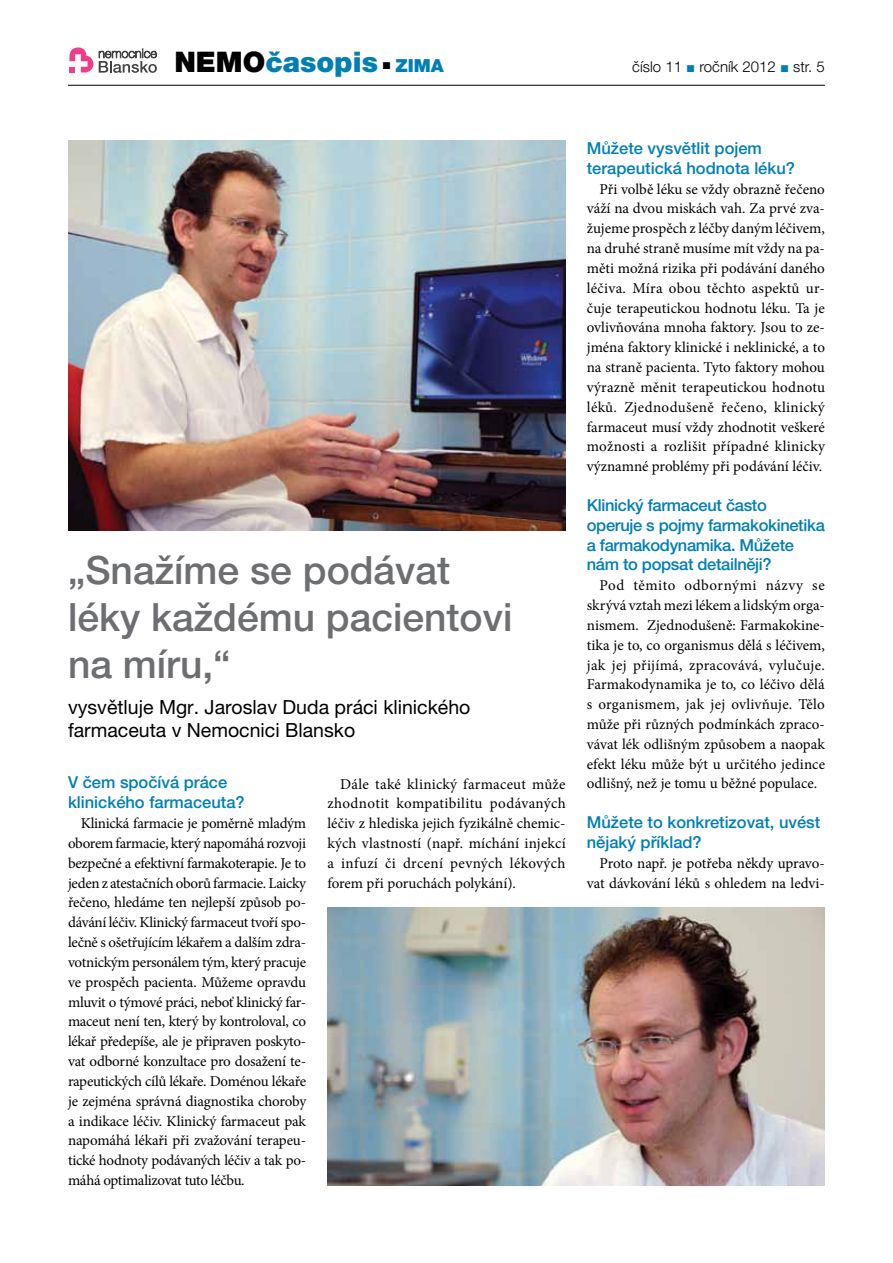
<style>
.page{position:relative;width:893px;height:1263px;background:#fff}
.page>*{position:absolute;margin:0;border:0;box-sizing:border-box;transform-origin:0 0}
.t1{font:500 39px/46.8px "Helvetica Neue LT Pro";color:#6d6e71}
.t2{font:900 28.35px "Helvetica Neue LT Pro";color:#007fb4}
.t3{font:19.5px/23.4px "Helvetica Neue LT Pro";color:#000}
.t4{font:500 16.5px/19.8px "Helvetica Neue LT Pro";color:#007fb4}
.t5{font:500 16.5px/19.8px "Helvetica Neue LT Pro";letter-spacing:-.02em;color:#007fb4}
.t6{font:15px/19.8px "Minion Pro";color:#000;text-align:justify}
.t7{font:300 15px "Helvetica Neue LT Pro";color:#000}
.s1{color:#000}
.s2{font-family:"Times New Roman";font-weight:400;font-size:15px;color:#000}
.s3{font-size:18px}
.s4{font-family:"Times New Roman";font-weight:400;color:#007fb4}
</style>
<div class="page">
<hr style="left:68px;top:85px;width:757px;height:1px;background:#000">
<svg style="left:69px;top:47px;width:24px;height:26px"></svg>
<svg style="left:99px;top:49px;width:58px;height:24px"></svg>
<img style="left:68px;top:141px;width:498px;height:390px">
<img style="left:327px;top:907px;width:498px;height:278px">
<h2 class="t2" style="left:174px;top:45px;width:271px"><span class="s1">NEMO</span>časopis <span class="s2">■</span> <span class="s3">ZIMA</span></h2>
<p class="t7" style="left:632px;top:57px;width:194px">číslo 11 <span class="s4">■</span> ročník 2012 <span class="s4">■</span> str. 5</p>
<h1 class="t1" style="left:68px;top:546px;width:446px">„Snažíme se podávat léky každému pacientovi na míru,“</h1>
<h3 class="t3" style="left:68px;top:695px;width:404px">vysvětluje Mgr. Jaroslav Duda práci klinického farmaceuta v Nemocnici Blansko</h3>
<p class="t4" style="left:68px;top:772px;width:178px">V čem spočívá práce klinického farmaceuta?</p>
<p class="t6" style="left:68px;top:813px;width:240px;text-indent:13px">Klinická farmacie je poměrně mladým oborem farmacie, který napomáhá rozvoji bezpečné a efektivní farmakoterapie. Je to jeden z atestačních oborů farmacie. Laicky řečeno, hledáme ten nejlepší způsob po&shy;dávání léčiv. Klinický farmaceut tvoří spo&shy;lečně s ošetřujícím lékařem a dalším zdra&shy;votnickým personálem tým, který pracuje ve prospěch pacienta. Můžeme opravdu mluvit o týmové práci, neboť klinický far&shy;maceut není ten, který by kontroloval, co lékař předepíše, ale je připraven poskyto&shy;vat odborné konzultace pro dosažení te&shy;rapeutických cílů lékaře. Doménou lékaře je zejména správná diagnostika choroby a indikace léčiv. Klinický farmaceut pak napomáhá lékaři při zvažování terapeu&shy;tické hodnoty podávaných léčiv a tak po&shy;máhá optimalizovat tuto léčbu.</p>
<p class="t6" style="left:327px;top:774px;width:240px;text-indent:13px">Dále také klinický farmaceut může zhodnotit kompatibilitu podávaných léčiv z hlediska jejich fyzikálně chemic&shy;kých vlastností (např. míchání injekcí a infuzí či drcení pevných lékových forem při poruchách polykání).</p>
<p class="t4" style="left:587px;top:138px;width:210px">Můžete vysvětlit pojem terapeutická hodnota léku?</p>
<p class="t6" style="left:587px;top:179px;width:240px;text-indent:13px">Při volbě léku se vždy obrazně řečeno váží na dvou miskách vah. Za prvé zva&shy;žujeme prospěch z léčby daným léčivem, na druhé straně musíme mít vždy na pa&shy;měti možná rizika při podávání daného léčiva. Míra obou těchto aspektů ur&shy;čuje terapeutickou hodnotu léku. Ta je ovlivňována mnoha faktory. Jsou to ze&shy;jména faktory klinické i neklinické, a to na straně pacienta. Tyto faktory mohou výrazně měnit terapeutickou hodnotu léků. Zjednodušeně řečeno, klinický farmaceut musí vždy zhodnotit veškeré možnosti a rozlišit případné klinicky významné problémy při podávání léčiv.</p>
<p class="t5" style="left:587px;top:495px;width:239px">Klinický farmaceut často operuje s pojmy farmakokinetika a farmakodynamika. Můžete nám to popsat detailněji?</p>
<p class="t6" style="left:587px;top:575px;width:240px;text-indent:13px">Pod těmito odbornými názvy se skrývá vztah mezi lékem a lidským orga&shy;nismem. Zjednodušeně: Farmakokine&shy;tika je to, co organismus dělá s léčivem, jak jej přijímá, zpracovává, vylučuje.<br>Farmakodynamika je to, co léčivo dělá s organismem, jak jej ovlivňuje. Tělo může při různých podmínkách zpraco&shy;vávat lék odlišným způsobem a naopak efekt léku může být u určitého jedince odlišný, než je tomu u běžné populace.</p>
<p class="t4" style="left:587px;top:812px;width:235px">Můžete to konkretizovat, uvést nějaký příklad?</p>
<p class="t6" style="left:587px;top:853px;width:240px;text-align:right">Proto např. je potřeba někdy upravo&shy;vat dávkování léků s ohledem na ledvi-</p>
</div>
